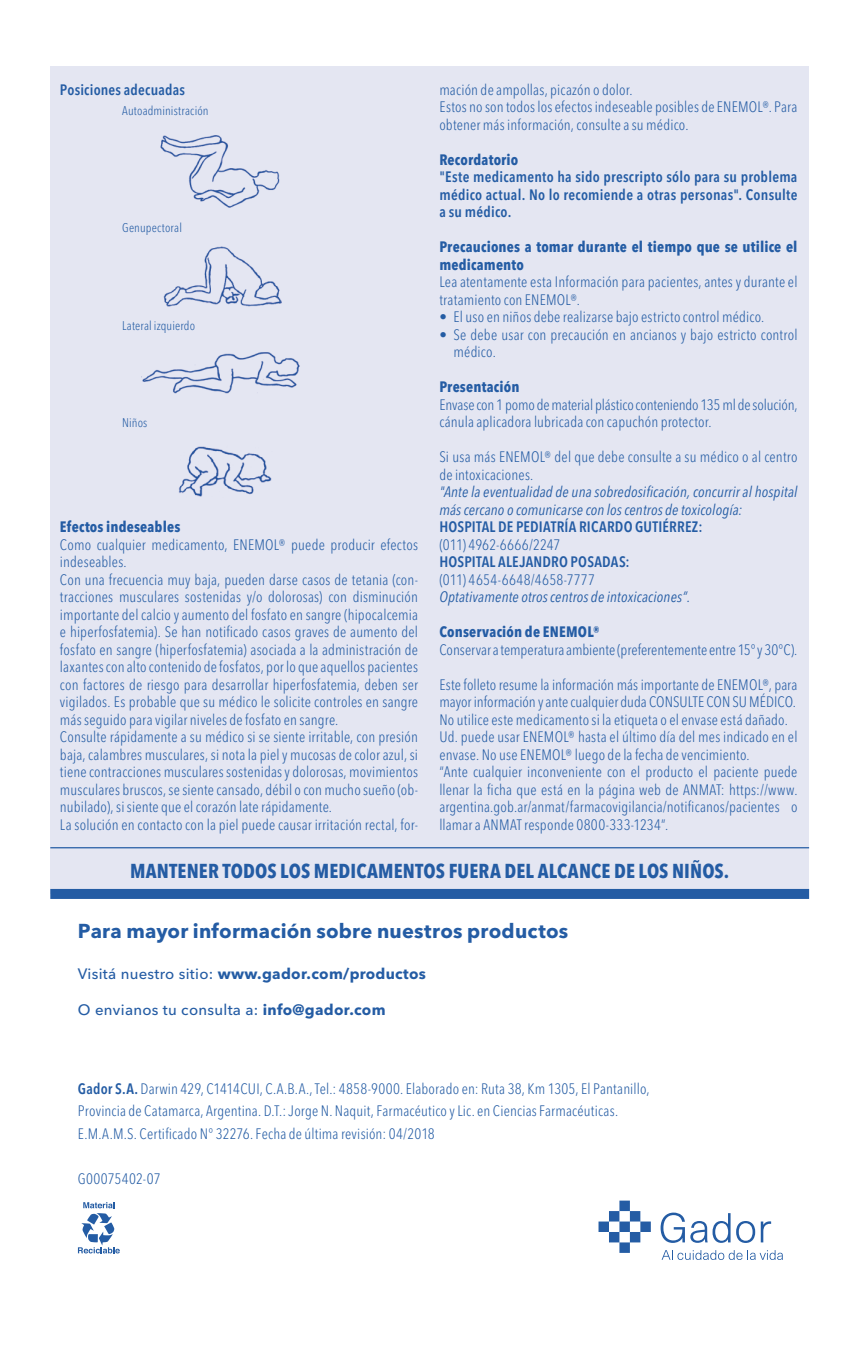
<style>
.page{position:relative;width:851px;height:1347px;background:#fff}
.page>*{position:absolute;margin:0;border:0;box-sizing:border-box;transform-origin:0 0}
.t1{font:700 condensed 20px "Avenir Next LT Pro";letter-spacing:.005em;color:#245ca4}
.Paragraph_Style_1{font:700 20px "Avenir Next LT Pro";letter-spacing:.01em;color:#245ca4}
.Paragraph_Style_1-2{font:300 condensed 15px/17.5px "Avenir Next LT Pro";letter-spacing:.01em;color:#245ca4}
.Paragraph_Style_1-3{font:600 condensed 15px/17.5px "Avenir Next LT Pro";letter-spacing:.015em;color:#245ca4;text-align:justify}
.Paragraph_Style_1-4{font:italic condensed 15px/17.5px "Avenir Next LT Pro";letter-spacing:.01em;color:#245ca4}
.Paragraph_Style_1-5{font:700 condensed 15px/17.5px "Avenir Next LT Pro";letter-spacing:.01em;color:#245ca4}
.Lista{font:300 condensed 15px/17.5px "Avenir Next LT Pro";letter-spacing:.015em;color:#245ca4}
.t2{font:700 15px "Avenir Next LT Pro";letter-spacing:.02em;color:#245ca4}
.t3{font:500 15px "Avenir Next LT Pro";letter-spacing:.02em;color:#245ca4}
.Lista-2{font:600 condensed 15px "Avenir Next LT Pro";letter-spacing:.015em;color:#245ca4}
.Lista-3{font:300 condensed 12.5px "Avenir Next LT Pro";letter-spacing:.01em;color:#245ca4}
.s1{font-weight:500}
.s2{font-weight:700}
.s3{font-weight:600}
</style>
<div class="page">
<svg style="left:78px;top:1202px;width:42px;height:51px"></svg>
<svg style="left:660px;top:1212px;width:111px;height:30px"></svg>
<svg style="left:598px;top:1200px;width:52px;height:52px"></svg>
<svg style="left:661px;top:1250px;width:121px;height:10px"></svg>
<div style="left:50px;top:66px;width:759px;height:827px;background:#e4e6f2"></div>
<hr style="left:50px;top:847px;width:759px;height:1px;background:#245ca4">
<div style="left:50px;top:889px;width:759px;height:10px;background:#245ca4"></div>
<img style="left:160px;top:135px;width:120px;height:73px">
<img style="left:163px;top:246px;width:118px;height:61px">
<img style="left:141px;top:352px;width:159px;height:42px">
<img style="left:179px;top:446px;width:93px;height:51px">
<p class="Lista-2" style="left:60px;top:80px;width:127px">Posiciones adecuadas</p>
<p class="Paragraph_Style_1-2" style="left:439px;top:81px;width:195px">mación de ampollas, picazón o dolor.</p>
<p class="Paragraph_Style_1-2" style="left:439px;top:98px;width:359px">Estos no son todos los efectos indeseable posibles de ENEMOL®. Para obtener más información, consulte a su médico.</p>
<p class="Paragraph_Style_1-5" style="left:439px;top:150px;width:80px">Recordatorio</p>
<p class="Paragraph_Style_1-3" style="left:439px;top:168px;width:359px">"Este medicamento ha sido prescripto sólo para su problema médico actual. No lo recomiende a otras personas". Consulte a su médico.</p>
<p class="Paragraph_Style_1-5" style="left:439px;top:238px;width:359px">Precauciones a tomar durante el tiempo que se utilice el medicamento</p>
<p class="Paragraph_Style_1-2" style="left:439px;top:273px;width:359px">Lea atentamente esta Información para pacientes, antes y durante el tratamiento con ENEMOL®.</p>
<p class="Lista" style="left:439px;top:308px;width:326px">• El uso en niños debe realizarse bajo estricto control médico.</p>
<p class="Lista" style="left:453px;top:326px;width:345px;text-indent:-14px">• Se debe usar con precaución en ancianos y bajo estricto control médico.</p>
<p class="Paragraph_Style_1-5" style="left:439px;top:378px;width:82px">Presentación</p>
<p class="Paragraph_Style_1-2" style="left:439px;top:396px;width:359px">Envase con 1 pomo de material plástico conteniendo 135 ml de solución, cánula aplicadora lubricada con capuchón protector.</p>
<p class="Paragraph_Style_1-2" style="left:439px;top:448px;width:359px">Si usa más ENEMOL® del que debe consulte a su médico o al centro de intoxicaciones.</p>
<p class="Paragraph_Style_1-4" style="left:439px;top:483px;width:359px">"Ante la eventualidad de una sobredosificación, concurrir al hospital más cercano o comunicarse con los centros de toxicología:</p>
<p class="Paragraph_Style_1-3" style="left:439px;top:518px;width:265px">HOSPITAL DE PEDIATRÍA RICARDO GUTIÉRREZ:</p>
<p class="Paragraph_Style_1-2" style="left:439px;top:536px;width:122px">(011) 4962-6666/2247</p>
<p class="Paragraph_Style_1-3" style="left:439px;top:553px;width:192px">HOSPITAL ALEJANDRO POSADAS:</p>
<p class="Paragraph_Style_1-2" style="left:439px;top:571px;width:157px">(011) 4654-6648/4658-7777</p>
<p class="Paragraph_Style_1-4" style="left:439px;top:588px;width:252px">Optativamente otros centros de intoxicaciones”.</p>
<p class="Paragraph_Style_1-5" style="left:439px;top:623px;width:162px">Conservación de ENEMOL®</p>
<p class="Paragraph_Style_1-2" style="left:439px;top:641px;width:359px">Conservar a temperatura ambiente (preferentemente entre 15° y 30°C).</p>
<p class="Paragraph_Style_1-2" style="left:439px;top:676px;width:359px">Este folleto resume la información más importante de ENEMOL®, para mayor información y ante cualquier duda CONSULTE CON SU MÉDICO.</p>
<p class="Paragraph_Style_1-2" style="left:439px;top:711px;width:350px">No utilice este medicamento si la etiqueta o el envase está dañado.</p>
<p class="Paragraph_Style_1-2" style="left:439px;top:728px;width:359px">Ud. puede usar ENEMOL® hasta el último día del mes indicado en el envase. No use ENEMOL® luego de la fecha de vencimiento.</p>
<p class="Paragraph_Style_1-2" style="left:439px;top:763px;width:359px;text-align:justify">“Ante cualquier inconveniente con el producto el paciente puede llenar la ficha que está en la página web de ANMAT: https://www. argentina.gob.ar/anmat/farmacovigilancia/notificanos/pacientes o llamar a ANMAT responde 0800-333-1234”.</p>
<p class="t1" style="left:130px;top:858px;width:600px">MANTENER TODOS LOS MEDICAMENTOS FUERA DEL ALCANCE DE LOS NIÑOS.</p>
<p class="Lista-3" style="left:122px;top:103px;width:88px">Autoadministración</p>
<p class="Lista-3" style="left:122px;top:220px;width:61px">Genupectoral</p>
<p class="Lista-3" style="left:122px;top:318px;width:75px">Lateral izquierdo</p>
<p class="Lista-3" style="left:122px;top:415px;width:27px">Niños</p>
<p class="Paragraph_Style_1-5" style="left:60px;top:518px;width:122px">Efectos indeseables</p>
<p class="Paragraph_Style_1-2" style="left:60px;top:536px;width:359px">Como cualquier medicamento, ENEMOL® puede producir efectos indeseables.</p>
<p class="Paragraph_Style_1-2" style="left:60px;top:571px;width:359px;text-align:justify">Con una frecuencia muy baja, pueden darse casos de tetania (con&shy;tracciones musculares sostenidas y/o dolorosas) con disminución importante del calcio y aumento del fosfato en sangre (hipocalcemia e hiperfosfatemia). Se han notificado casos graves de aumento del fosfato en sangre (hiperfosfatemia) asociada a la administración de laxantes con alto contenido de fosfatos, por lo que aquellos pacientes con factores de riesgo para desarrollar hiperfosfatemia, deben ser vigilados. Es probable que su médico le solicite controles en sangre más seguido para vigilar niveles de fosfato en sangre.</p>
<p class="Paragraph_Style_1-2" style="left:60px;top:728px;width:359px;text-align:justify">Consulte rápidamente a su médico si se siente irritable, con presión baja, calambres musculares, si nota la piel y mucosas de color azul, si tiene contracciones musculares sostenidas y dolorosas, movimientos musculares bruscos, se siente cansado, débil o con mucho sueño (ob&shy;nubilado), si siente que el corazón late rápidamente.</p>
<p class="Paragraph_Style_1-2" style="left:60px;top:816px;width:359px">La solución en contacto con la piel puede causar irritación rectal, for-</p>
<p class="Paragraph_Style_1" style="left:78px;top:919px;width:492px">Para mayor información sobre nuestros productos</p>
<p class="t2" style="left:78px;top:964px;width:349px"><span class="s1">Visitá nuestro sitio:</span> www.gador.com/productos</p>
<p class="t3" style="left:78px;top:1001px;width:309px">O envianos tu consulta a: <span class="s2">info@gador.com</span></p>
<p class="Paragraph_Style_1-2" style="left:78px;top:1079px;width:573px"><span class="s3">Gador S.A.</span> Darwin 429, C1414CUI, C.A.B.A., Tel.: 4858-9000. Elaborado en: Ruta 38, Km 1305, El Pantanillo,</p>
<p class="Paragraph_Style_1-2" style="left:78px;top:1102px;width:541px">Provincia de Catamarca, Argentina. D.T.: Jorge N. Naquit, Farmacéutico y Lic. en Ciencias Farmacéuticas.</p>
<p class="Paragraph_Style_1-2" style="left:78px;top:1124px;width:358px">E.M.A.M.S. Certificado N° 32276. Fecha de última revisión: 04/2018</p>
<p class="Paragraph_Style_1-2" style="left:78px;top:1169px;width:84px">G00075402-07</p>
</div>
